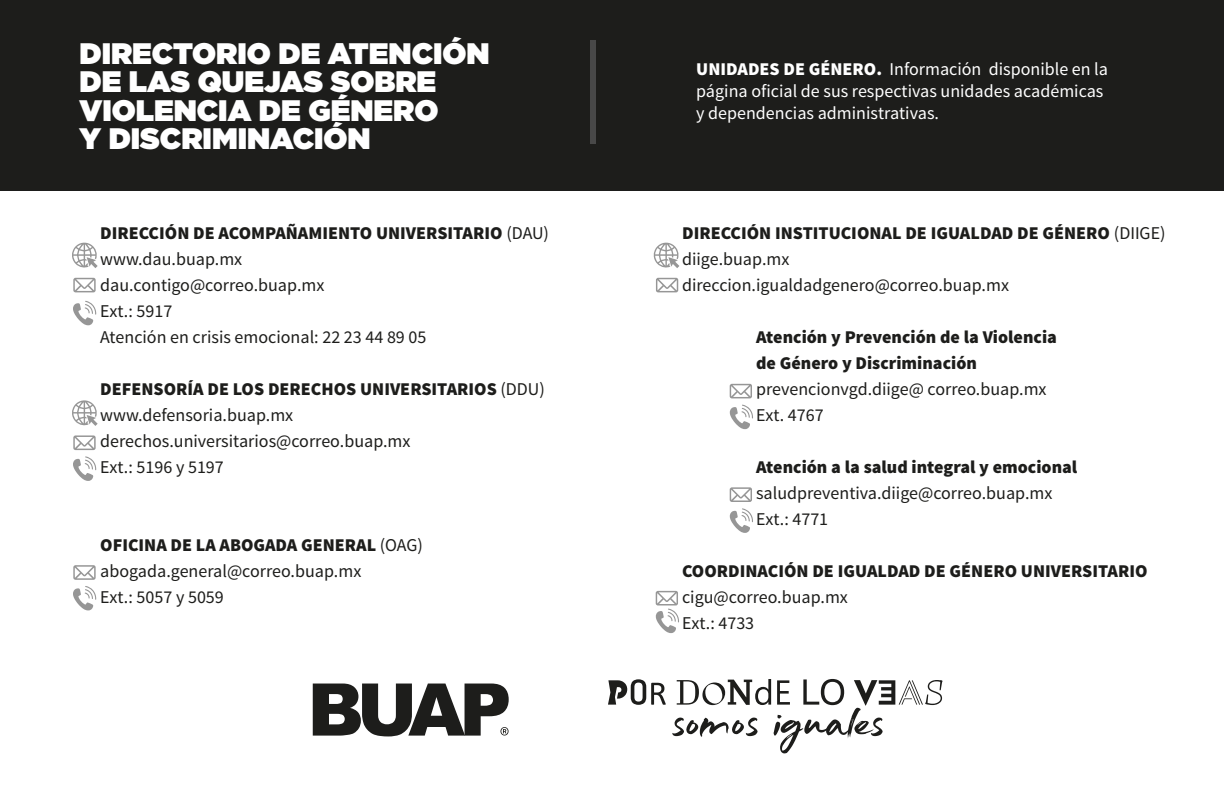
<style>
.page{position:relative;width:1224px;height:794px;background:#fff}
.page>*{position:absolute;margin:0;border:0;box-sizing:border-box;transform-origin:0 0}
.t1{font:50.4px "Just Wright";color:#1d1d1b}
.t2{font:900 29.6px/28.4px "Gotham";color:#fff}
.t3{font:18px/26px "Source Sans Pro";color:#1d1d1b}
.t4{font:900 18px/26px "Source Sans Pro";color:#1d1d1b}
.t5{font:18px/21.6px "Source Sans Pro";color:#fff}
.s1{font-weight:900}
</style>
<div class="page">
<div style="left:0;top:0;width:1224px;height:190px;background:#1d1d1b"></div>
<div style="left:590px;top:40px;width:6px;height:104px;background:#484848"></div>
<svg style="left:608px;top:679px;width:334px;height:26px"></svg>
<svg style="left:313px;top:683px;width:196px;height:53px"></svg>
<svg style="left:72px;top:242px;width:26px;height:26px"></svg>
<svg style="left:653px;top:242px;width:27px;height:26px"></svg>
<svg style="left:72px;top:400px;width:26px;height:26px"></svg>
<svg style="left:73px;top:301px;width:23px;height:24px"></svg>
<svg style="left:730px;top:404px;width:23px;height:25px"></svg>
<svg style="left:730px;top:508px;width:23px;height:25px"></svg>
<svg style="left:73px;top:456px;width:23px;height:25px"></svg>
<svg style="left:73px;top:586px;width:23px;height:24px"></svg>
<svg style="left:730px;top:384px;width:22px;height:14px"></svg>
<svg style="left:730px;top:487px;width:22px;height:15px"></svg>
<svg style="left:656px;top:591px;width:23px;height:42px"></svg>
<svg style="left:656px;top:278px;width:22px;height:14px"></svg>
<svg style="left:73px;top:278px;width:23px;height:14px"></svg>
<svg style="left:73px;top:435px;width:23px;height:15px"></svg>
<svg style="left:73px;top:565px;width:23px;height:15px"></svg>
<h2 class="t2" style="left:80px;top:39px;width:412px">DIRECTORIO DE ATENCIÓN<br>DE LAS QUEJAS SOBRE<br>VIOLENCIA DE GÉNERO<br>Y DISCRIMINACIÓN</h2>
<p class="t3" style="left:100px;top:220px;width:450px"><span class="s1">DIRECCIÓN DE ACOMPAÑAMIENTO UNIVERSITARIO</span> (DAU) www.dau.buap.mx<br>dau.contigo@correo.buap.mx<br>Ext.: 5917<br>Atención en crisis emocional: 22 23 44 89 05</p>
<p class="t3" style="left:100px;top:376px;width:446px"><span class="s1">DEFENSORÍA DE LOS DERECHOS UNIVERSITARIOS</span> (DDU) www.defensoria.buap.mx derechos.universitarios@correo.buap.mx<br>Ext.: 5196 y 5197</p>
<p class="t3" style="left:100px;top:532px;width:324px"><span class="s1">OFICINA DE LA ABOGADA GENERAL</span> (OAG) abogada.general@correo.buap.mx<br>Ext.: 5057 y 5059</p>
<p class="t5" style="left:696px;top:59px;width:413px"><span class="s1">UNIDADES DE GÉNERO.</span> Información disponible en la página oficial de sus respectivas unidades académicas y dependencias administrativas.</p>
<p class="t3" style="left:682px;top:220px;width:485px"><span class="s1">DIRECCIÓN INSTITUCIONAL DE IGUALDAD DE GÉNERO</span> (DIIGE) diige.buap.mx<br>direccion.igualdadgenero@correo.buap.mx</p>
<p class="t4" style="left:756px;top:325px;width:302px">Atención y Prevención de la Violencia de Género y Discriminación</p>
<p class="t3" style="left:756px;top:376px;width:292px">prevencionvgd.diige@ correo.buap.mx<br>Ext. 4767</p>
<p class="t4" style="left:756px;top:455px;width:323px">Atención a la salud integral y emocional</p>
<p class="t3" style="left:756px;top:480px;width:298px">saludpreventiva.diige@correo.buap.mx<br>Ext.: 4771</p>
<p class="t4" style="left:682px;top:559px;width:467px">COORDINACIÓN DE IGUALDAD DE GÉNERO UNIVERSITARIO</p>
<p class="t3" style="left:682px;top:584px;width:167px">cigu@correo.buap.mx<br>Ext.: 4733</p>
<h1 class="t1" style="left:672px;top:694px;width:214px">somos iguales</h1>
</div>
